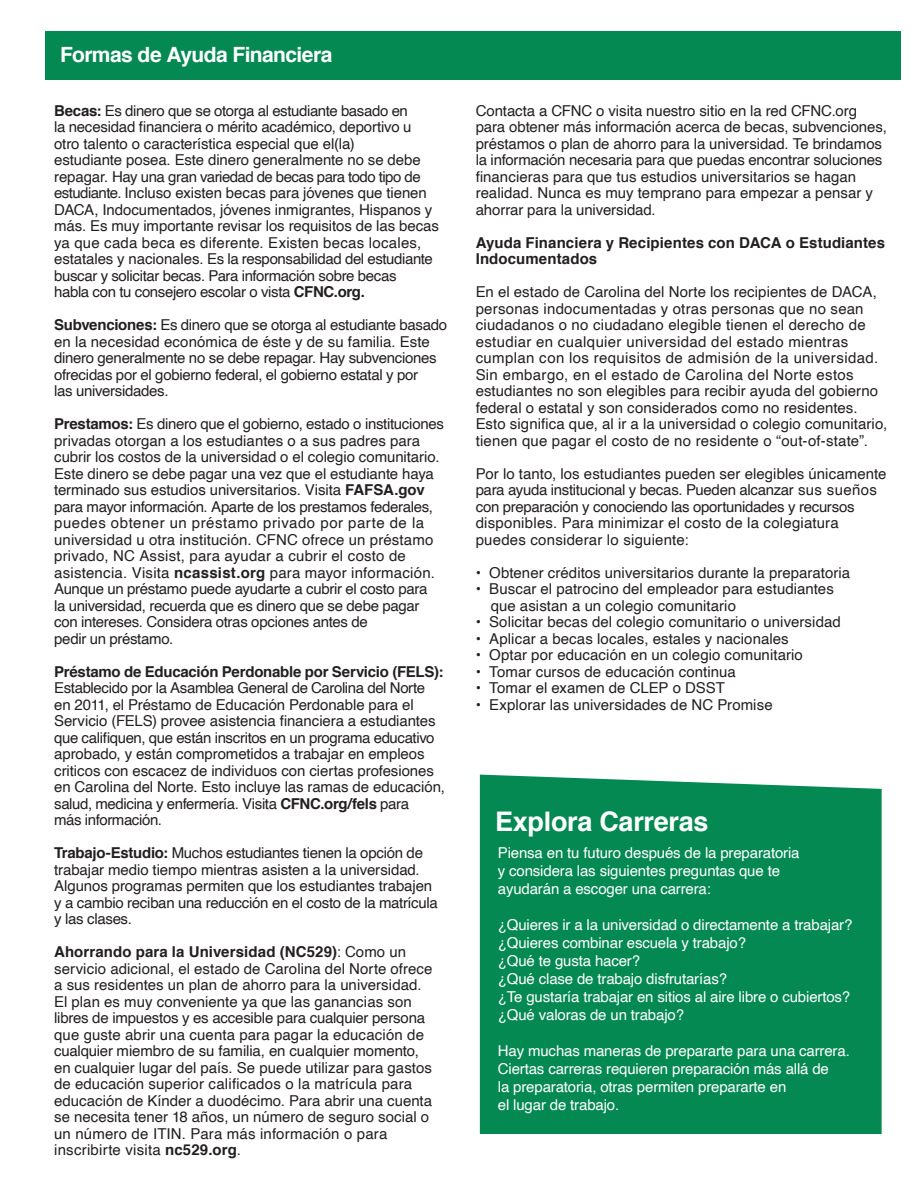
<style>
.page{position:relative;width:918px;height:1188px;background:#fff}
.page>*{position:absolute;margin:0;border:0;box-sizing:border-box;transform-origin:0 0}
.t1{font:700 27px "Helvetica";letter-spacing:-.01em;color:#fff}
.t2{font:700 21px "Helvetica";letter-spacing:-.025em;color:#fff}
.t3{font:15px/16.5px "Helvetica";letter-spacing:-.005em;color:#231f20}
.t4{font:15px/18px "Helvetica";letter-spacing:-.01em;color:#fff}
.t5{font:15px/16.5px "Helvetica";letter-spacing:-.025em;color:#231f20}
.t6{font:700 15px "Helvetica";letter-spacing:.005em;color:#231f20}
.t7{font:15px/16.5px "Helvetica";letter-spacing:.015em;color:#231f20}
.t8{font:15px "Helvetica";letter-spacing:-.03em;color:#231f20}
.s1{font-weight:700}
.s2{font-weight:400}
</style>
<div class="page">
<div style="left:46px;top:31px;width:855px;height:49px;background:#058952"></div>
<div style="left:480px;top:775px;width:402px;height:359px;background:#058952"></div>
<p class="t2" style="left:60px;top:37px;width:274px">Formas de Ayuda Financiera</p>
<p class="t3" style="left:54px;top:103px;width:359px"><span class="s1">Becas:</span> Es dinero que se otorga al estudiante basado en la necesidad financiera o mérito académico, deportivo u otro talento o característica especial que el(la)</p>
<p class="t3" style="left:54px;top:152px;width:386px">estudiante posea. Este dinero generalmente no se debe repagar. Hay una gran variedad de becas para todo tipo de estudiante. Incluso existen becas para jóvenes que tienen DACA, Indocumentados, jóvenes inmigrantes, Hispanos y más. Es muy importante revisar los requisitos de las becas ya que cada beca es diferente. Existen becas locales,</p>
<p class="t5" style="left:54px;top:251px;width:380px">estatales y nacionales. Es la responsabilidad del estudiante buscar y solicitar becas. Para información sobre becas habla con tu consejero escolar o vista <span class="s1">CFNC.org.</span></p>
<p class="t3" style="left:54px;top:317px;width:395px"><span class="s1">Subvenciones:</span> Es dinero que se otorga al estudiante basado en la necesidad económica de éste y de su familia. Este dinero generalmente no se debe repagar. Hay subvenciones ofrecidas por el gobierno federal, el gobierno estatal y por</p>
<p class="t3" style="left:54px;top:383px;width:116px">las universidades.</p>
<p class="t3" style="left:54px;top:416px;width:391px"><span class="s1">Prestamos:</span> Es dinero que el gobierno, estado o instituciones privadas otorgan a los estudiantes o a sus padres para cubrir los costos de la universidad o el colegio comunitario.</p>
<p class="t3" style="left:54px;top:466px;width:382px">Este dinero se debe pagar una vez que el estudiante haya terminado sus estudios universitarios. Visita <span class="s1">FAFSA.gov </span>para mayor información. Aparte de los prestamos federales, puedes obtener un préstamo privado por parte de la universidad u otra institución. CFNC ofrece un préstamo privado, NC Assist, para ayudar a cubrir el costo de asistencia. Visita <span class="s1">ncassist.org</span> para mayor información.<br>Aunque un préstamo puede ayudarte a cubrir el costo para la universidad, recuerda que es dinero que se debe pagar con intereses. Considera otras opciones antes de</p>
<p class="t3" style="left:54px;top:631px;width:121px">pedir un préstamo.</p>
<p class="t5" style="left:54px;top:664px;width:391px"><span class="s1">Préstamo de Educación Perdonable por Servicio (FELS):<br></span>Establecido por la Asamblea General de Carolina del Norte</p>
<p class="t3" style="left:54px;top:697px;width:361px">en 2011, el Préstamo de Educación Perdonable para el</p>
<p class="t3" style="left:54px;top:713px;width:383px;text-align:justify">Servicio (FELS) provee asistencia financiera a estudiantes que califiquen, que están inscritos en un programa educativo aprobado, y están comprometidos a trabajar en empleos</p>
<p class="t3" style="left:54px;top:763px;width:381px">criticos con escacez de individuos con ciertas profesiones</p>
<p class="t3" style="left:54px;top:779px;width:392px">en Carolina del Norte. Esto incluye las ramas de educación,</p>
<p class="t5" style="left:54px;top:796px;width:356px">salud, medicina y enfermería. Visita <span class="s1">CFNC.org/fels</span> para</p>
<p class="t8" style="left:54px;top:808px;width:109px">más información.</p>
<p class="t3" style="left:54px;top:845px;width:385px"><span class="s1">Trabajo-Estudio:</span> Muchos estudiantes tienen la opción de trabajar medio tiempo mientras asisten a la universidad.<br>Algunos programas permiten que los estudiantes trabajen y a cambio reciban una reducción en el costo de la matrícula y las clases.</p>
<p class="t6" style="left:54px;top:940px;width:353px">Ahorrando para la Universidad (NC529)<span class="s2">: Como un</span></p>
<p class="t3" style="left:54px;top:961px;width:380px">servicio adicional, el estado de Carolina del Norte ofrece</p>
<p class="t3" style="left:54px;top:977px;width:369px">a sus residentes un plan de ahorro para la universidad.</p>
<p class="t3" style="left:54px;top:994px;width:380px">El plan es muy conveniente ya que las ganancias son libres de impuestos y es accesible para cualquier persona que guste abrir una cuenta para pagar la educación de cualquier miembro de su familia, en cualquier momento, en cualquier lugar del país. Se puede utilizar para gastos de educación superior calificados o la matrícula para educación de Kínder a duodécimo. Para abrir una cuenta se necesita tener 18 años, un número de seguro social o un número de ITIN. Para más información o para inscribirte visita <span class="s1">nc529.org</span>.</p>
<p class="t3" style="left:476px;top:103px;width:413px">Contacta a CFNC o visita nuestro sitio en la red CFNC.org para obtener más información acerca de becas, subvenciones, préstamos o plan de ahorro para la universidad. Te brindamos la información necesaria para que puedas encontrar soluciones financieras para que tus estudios universitarios se hagan realidad. Nunca es muy temprano para empezar a pensar y ahorrar para la universidad.</p>
<p class="t6" style="left:476px;top:230px;width:411px">Ayuda Financiera y Recipientes con DACA o Estudiantes</p>
<p class="t6" style="left:476px;top:247px;width:123px">Indocumentados</p>
<p class="t3" style="left:476px;top:284px;width:413px">En el estado de Carolina del Norte los recipientes de DACA, personas indocumentadas y otras personas que no sean ciudadanos o no ciudadano elegible tienen el derecho de estudiar en cualquier universidad del estado mientras cumplan con los requisitos de admisión de la universidad.<br>Sin embargo, en el estado de Carolina del Norte estos estudiantes no son elegibles para recibir ayuda del gobierno federal o estatal y son considerados como no residentes.<br>Esto significa que, al ir a la universidad o colegio comunitario, tienen que pagar el costo de no residente o “out-of-state”.</p>
<p class="t3" style="left:476px;top:466px;width:412px">Por lo tanto, los estudiantes pueden ser elegibles únicamente para ayuda institucional y becas. Pueden alcanzar sus sueños con preparación y conociendo las oportunidades y recursos</p>
<p class="t7" style="left:476px;top:515px;width:365px">disponibles. Para minimizar el costo de la colegiatura puedes considerar lo siguiente:</p>
<p class="t3" style="left:476px;top:565px;width:376px">• Obtener créditos universitarios durante la preparatoria</p>
<p class="t3" style="left:476px;top:581px;width:360px">• Buscar el patrocino del empleador para estudiantes</p>
<p class="t3" style="left:491px;top:598px;width:247px">que asistan a un colegio comunitario</p>
<p class="t3" style="left:476px;top:614px;width:367px">• Solicitar becas del colegio comunitario o universidad</p>
<p class="t3" style="left:476px;top:631px;width:315px">• Aplicar a becas locales, estales y nacionales</p>
<p class="t3" style="left:476px;top:647px;width:329px">• Optar por educación en un colegio comunitario</p>
<p class="t3" style="left:476px;top:664px;width:262px">• Tomar cursos de educación continua</p>
<p class="t3" style="left:476px;top:680px;width:251px">• Tomar el examen de CLEP o DSST</p>
<p class="t3" style="left:476px;top:697px;width:299px">• Explorar las universidades de NC Promise</p>
<p class="t1" style="left:495px;top:800px;width:215px">Explora Carreras</p>
<p class="t4" style="left:498px;top:844px;width:303px">Piensa en tu futuro después de la preparatoria y considera las siguientes preguntas que te</p>
<p class="t4" style="left:498px;top:880px;width:215px">ayudarán a escoger una carrera:</p>
<p class="t4" style="left:498px;top:916px;width:356px">¿Quieres ir a la universidad o directamente a trabajar?</p>
<p class="t4" style="left:498px;top:934px;width:250px">¿Quieres combinar escuela y trabajo?</p>
<p class="t4" style="left:498px;top:952px;width:144px">¿Qué te gusta hacer?</p>
<p class="t4" style="left:498px;top:970px;width:231px">¿Qué clase de trabajo disfrutarías?</p>
<p class="t4" style="left:498px;top:988px;width:354px">¿Te gustaría trabajar en sitios al aire libre o cubiertos?</p>
<p class="t4" style="left:498px;top:1006px;width:188px">¿Qué valoras de un trabajo?</p>
<p class="t4" style="left:498px;top:1042px;width:353px">Hay muchas maneras de prepararte para una carrera.<br>Ciertas carreras requieren preparación más allá de<br>la preparatoria, otras permiten prepararte en<br>el lugar de trabajo.</p>
</div>
